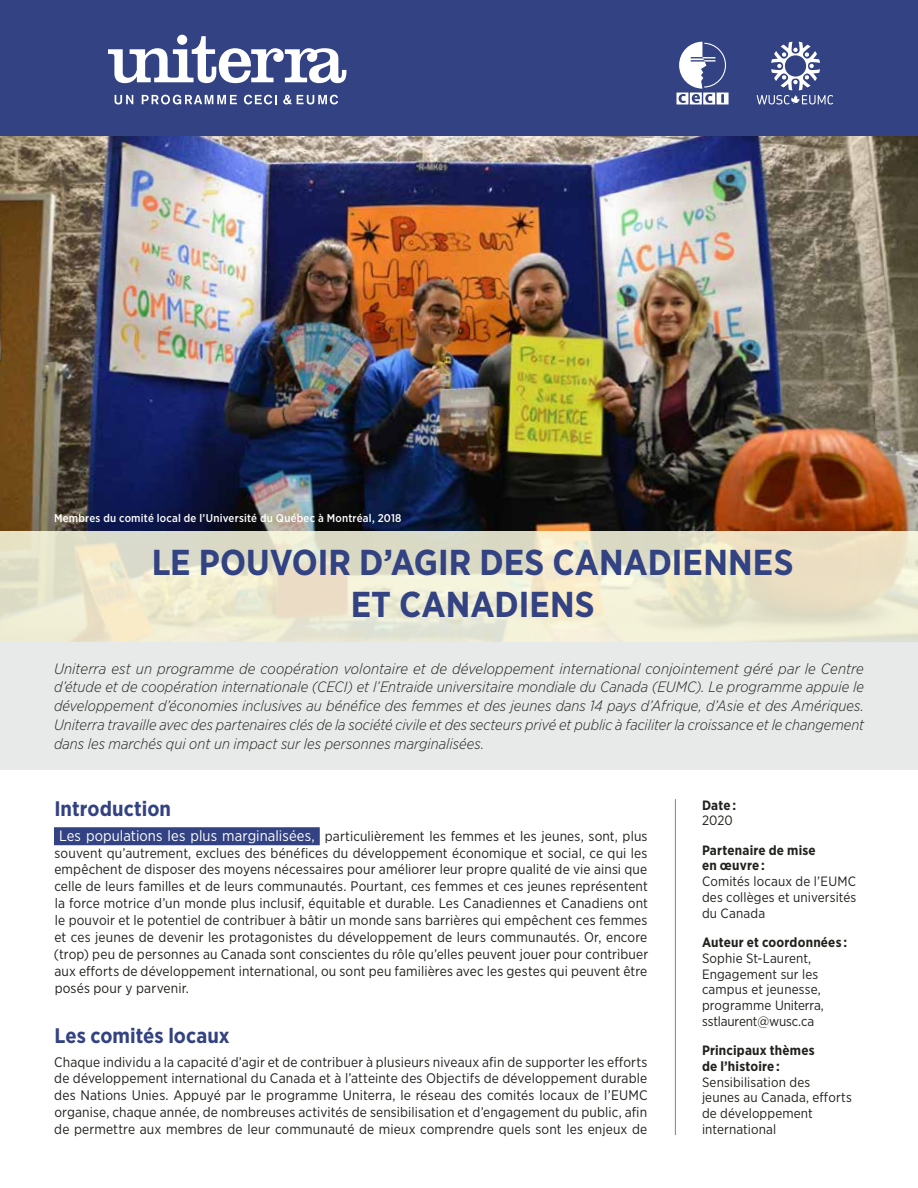
<style>
.page{position:relative;width:918px;height:1188px;background:#fff}
.page>*{position:absolute;margin:0;border:0;box-sizing:border-box;transform-origin:0 0}
.t1{font:700 36px/42px "Gotham Narrow";color:#324282;text-align:center}
.t2{font:700 21px "Gotham Narrow";color:#324282}
.t3{font:italic 300 15px/18.8px "Gotham Narrow";color:#20221d;text-align:justify}
.t4{font:13.8px/16.8px "Gotham Narrow";letter-spacing:.01em;color:#20221d;text-align:justify}
.t5{font:13.5px/15.8px "Gotham Narrow";letter-spacing:.01em;color:#20221d}
.t6{font:700 13.5px/15.8px "Gotham Narrow";letter-spacing:.015em;color:#20221d}
.t7{font:500 11.25px "Gotham Narrow";letter-spacing:.02em;color:#fff}
.s1{font-size:15px;color:#fff}
</style>
<div class="page">
<div style="left:0;top:0;width:918px;height:136px;background:#324282"></div>
<div style="left:54px;top:827px;width:266px;height:18px;background:#324282"></div>
<hr style="left:675px;top:799px;width:1px;height:336px;background:#838384">
<img style="left:0;top:136px;width:918px;height:395px">
<svg style="left:0;top:531px;width:918px;height:111px;background:#e9e5cc"></svg>
<svg style="left:115px;top:95px;width:18px;height:9px"></svg>
<svg style="left:142px;top:95px;width:95px;height:9px"></svg>
<svg style="left:244px;top:95px;width:33px;height:9px"></svg>
<svg style="left:283px;top:95px;width:55px;height:9px"></svg>
<svg style="left:108px;top:36px;width:238px;height:47px"></svg>
<svg style="left:757px;top:42px;width:76px;height:62px"></svg>
<svg style="left:677px;top:42px;width:52px;height:62px"></svg>
<div style="left:0;top:642px;width:918px;height:128px;background:#e8eaea"></div>
<p class="t7" style="left:54px;top:511px;width:349px">Membres du comité local de l’Université du Québec à Montréal, 2018</p>
<h1 class="t1" style="left:152px;top:541px;width:643px">LE POUVOIR D’AGIR DES CANADIENNES<br>ET CANADIENS</h1>
<p class="t3" style="left:54px;top:659px;width:812px">Uniterra est un programme de coopération volontaire et de développement international conjointement géré par le Centre d’étude et de coopération internationale (CECI) et l’Entraide universitaire mondiale du Canada (EUMC). Le programme appuie le développement d’économies inclusives au bénéfice des femmes et des jeunes dans 14 pays d’Afrique, d’Asie et des Amériques.<br>Uniterra travaille avec des partenaires clés de la société civile et des secteurs privé et public à faciliter la croissance et le changement dans les marchés qui ont un impact sur les personnes marginalisées.</p>
<h2 class="t2" style="left:54px;top:795px;width:118px">Introduction</h2>
<p class="t4" style="left:54px;top:827px;width:596px;text-indent:5px"><span class="s1">Les populations les plus marginalisées,</span> particulièrement les femmes et les jeunes, sont, plus souvent qu’autrement, exclues des bénéfices du développement économique et social, ce qui les empêchent de disposer des moyens nécessaires pour améliorer leur propre qualité de vie ainsi que celle de leurs familles et de leurs communautés. Pourtant, ces femmes et ces jeunes représentent la force motrice d’un monde plus inclusif, équitable et durable. Les Canadiennes et Canadiens ont le pouvoir et le potentiel de contribuer à bâtir un monde sans barrières qui empêchent ces femmes et ces jeunes de devenir les protagonistes du développement de leurs communautés. Or, encore (trop) peu de personnes au Canada sont conscientes du rôle qu’elles peuvent jouer pour contribuer aux efforts de développement international, ou sont peu familières avec les gestes qui peuvent être posés pour y parvenir.</p>
<h2 class="t2" style="left:55px;top:1022px;width:177px">Les comités locaux</h2>
<p class="t4" style="left:54px;top:1053px;width:595px">Chaque individu a la capacité d’agir et de contribuer à plusieurs niveaux afin de supporter les efforts de développement international du Canada et à l’atteinte des Objectifs de développement durable des Nations Unies. Appuyé par le programme Uniterra, le réseau des comités locaux de l’EUMC organise, chaque année, de nombreuses activités de sensibilisation et d’engagement du public, afin de permettre aux membres de leur communauté de mieux comprendre quels sont les enjeux de</p>
<p class="t6" style="left:702px;top:797px;width:36px">Date :</p>
<p class="t5" style="left:702px;top:813px;width:32px">2020</p>
<p class="t6" style="left:702px;top:842px;width:115px">Partenaire de mise en œuvre :</p>
<p class="t5" style="left:702px;top:873px;width:156px;text-align:justify">Comités locaux de l’EUMC des collèges et universités du Canada</p>
<p class="t6" style="left:702px;top:934px;width:147px">Auteur et coordonnées :</p>
<p class="t5" style="left:702px;top:950px;width:123px">Sophie St-Laurent,<br>Engagement sur les campus et jeunesse, programme Uniterra, sstlaurent@wusc.ca</p>
<p class="t6" style="left:702px;top:1042px;width:114px">Principaux thèmes de l’histoire :</p>
<p class="t5" style="left:702px;top:1074px;width:151px">Sensibilisation des<br>jeunes au Canada, efforts de développement international</p>
</div>
